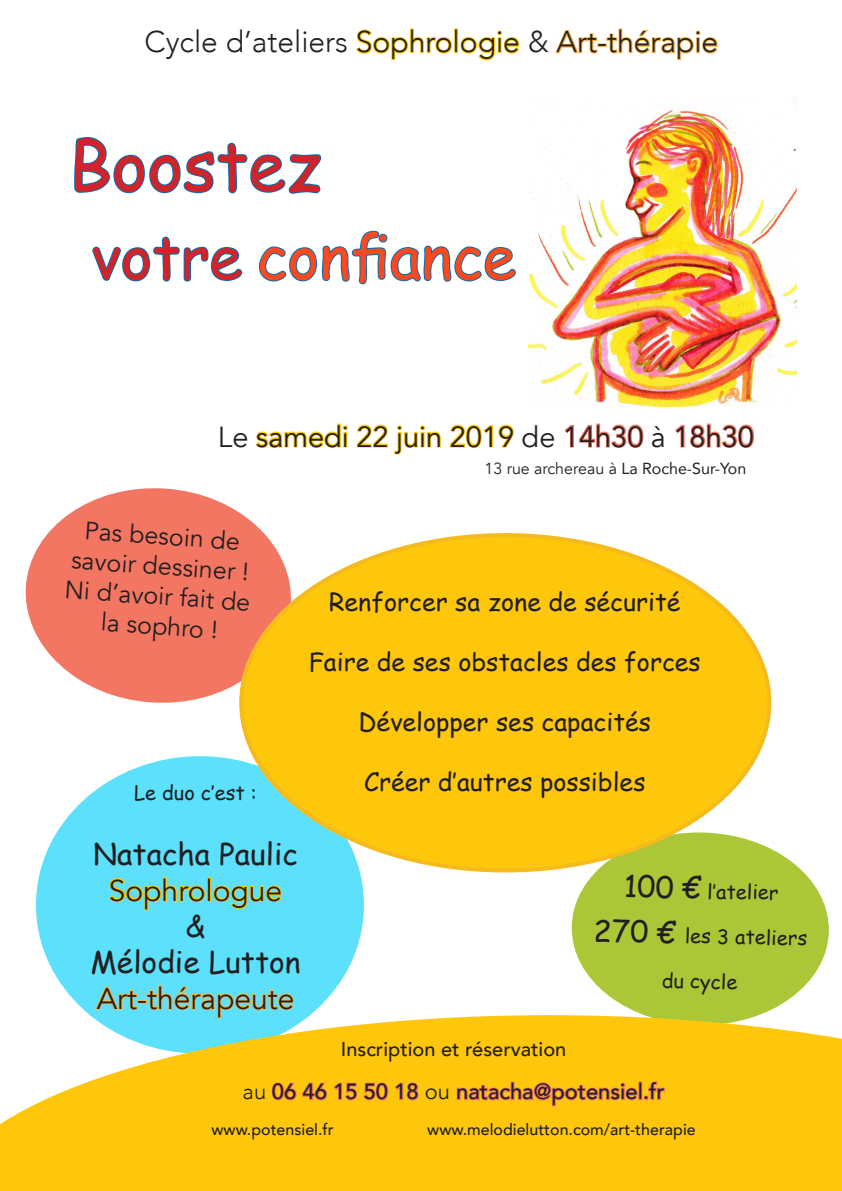
<style>
.page{position:relative;width:842px;height:1191px;background:#fff}
.page>*{position:absolute;margin:0;border:0;box-sizing:border-box;transform-origin:0 0}
.t1{font:68px "Comic Sans MS";color:#d1232a}
.t2{font:60px "Comic Sans MS";color:#f94920}
.t3{font:300 30px "Avenir";color:#231f20}
.t4{font:30px "Comic Sans MS";color:#231f20}
.t5{font:30px "Avenir";color:#231f20}
.t6{font:29px "Avenir";color:#231f20}
.t7{font:25px "Comic Sans MS";color:#231f20}
.t8{font:25px "Avenir";color:#231f20}
.t9{font:500 22px "Avenir";color:#231f20}
.t10{font:20px "Comic Sans MS";color:#231f20}
.t11{font:500 20px "Avenir";color:#231f20}
.t12{font:500 16px "Avenir";color:#231f20}
.t13{font:16px "Avenir";color:#231f20}
.s1{color:#d1232a}
.s2{font-style:inherit}
.s3{font-size:30px}
.s4{font-weight:300}
.s5{font-weight:400}
</style>
<div class="page">
<svg style="left:255px;top:423px;width:93px;height:25px"></svg>
<svg style="left:356px;top:424px;width:85px;height:31px"></svg>
<svg style="left:450px;top:424px;width:64px;height:24px"></svg>
<svg style="left:564px;top:423px;width:80px;height:25px"></svg>
<svg style="left:675px;top:423px;width:79px;height:25px"></svg>
<div style="left:36px;top:756px;width:328px;height:297px;background:#5de0fc;border-radius:50%"></div>
<svg style="left:571px;top:831px;width:258px;height:184px;fill:#abc738"></svg>
<svg style="left:0;top:1015px;width:842px;height:176px;background:#f8cd2c"></svg>
<svg style="left:270px;top:1079px;width:150px;height:23px;background:#f9a72c"></svg>
<svg style="left:456px;top:1080px;width:210px;height:27px;background:#f9a82c"></svg>
<svg style="left:25px;top:488px;width:270px;height:215px;fill:#f37662"></svg>
<svg style="left:109px;top:877px;width:173px;height:34px"></svg>
<svg style="left:95px;top:986px;width:44px;height:25px"></svg>
<div style="left:137px;top:999px;width:10px;height:4px;border:2px solid #f7b547"></div>
<svg style="left:146px;top:985px;width:149px;height:34px"></svg>
<img style="left:529px;top:97px;width:267px;height:309px">
<div style="left:241px;top:535px;width:528px;height:335px;background:#fec70c;border-radius:50%"></div>
<svg style="left:74px;top:28px;width:446px;height:257px"></svg>
<svg style="left:555px;top:30px;width:43px;height:24px"></svg>
<div style="left:597px;top:43px;width:10px;height:4px;border:2px solid #fbb44a"></div>
<svg style="left:605px;top:28px;width:113px;height:33px"></svg>
<p class="t3" style="left:145px;top:24px;width:575px">Cycle d’ateliers Sophrologie &amp; Art-thérapie</p>
<p class="t1" style="left:69px;top:115px;width:255px">Boostez</p>
<p class="t2" style="left:92px;top:212px;width:426px"><span class="s1">votre</span> confiance</p>
<p class="t6" style="left:218px;top:419px;width:538px">Le samedi 22 juin 2019 de 14h30 à 18h30</p>
<p class="t13" style="left:484px;top:459px;width:263px">13 rue archereau à <span class="s2">La Roche-Sur-Yon</span></p>
<p class="t8" style="left:86px;top:515px;width:157px;rotate:4deg">Pas besoin de</p>
<p class="t8" style="left:72px;top:545px;width:180px;rotate:4deg">savoir dessiner !</p>
<p class="t8" style="left:66px;top:574px;width:188px;rotate:4deg">Ni d’avoir fait de</p>
<p class="t8" style="left:102px;top:607px;width:119px;rotate:4deg">la sophro !</p>
<p class="t10" style="left:134px;top:778px;width:124px">Le duo c’est :</p>
<p class="t4" style="left:93px;top:831px;width:206px">Natacha Paulic</p>
<p class="t5" style="left:109px;top:872px;width:175px">Sophrologue</p>
<p class="t4" style="left:186px;top:903px;width:21px">&amp;</p>
<p class="t4" style="left:90px;top:939px;width:212px">Mélodie Lutton</p>
<p class="t5" style="left:97px;top:980px;width:199px">Art-thérapeute</p>
<p class="t7" style="left:329px;top:583px;width:353px">Renforcer sa zone de sécurité</p>
<p class="t7" style="left:309px;top:643px;width:393px">Faire de ses obstacles des forces</p>
<p class="t7" style="left:359px;top:703px;width:294px">Développer ses capacités</p>
<p class="t7" style="left:364px;top:763px;width:283px">Créer d’autres possibles</p>
<p class="t10" style="left:624px;top:875px;width:156px;rotate:1deg"><span class="s3">100 €</span> l’atelier</p>
<p class="t10" style="left:594px;top:919px;width:215px;rotate:1deg"><span class="s3">270 €</span> les 3 ateliers</p>
<p class="t10" style="left:662px;top:965px;width:77px;rotate:1deg">du cycle</p>
<p class="t11" style="left:341px;top:1031px;width:227px">Inscription et réservation</p>
<p class="t9" style="left:243px;top:1072px;width:423px"><span class="s4">au</span> 06 46 15 50 18 <span class="s5">ou</span> natacha@potensiel.fr</p>
<p class="t12" style="left:211px;top:1115px;width:124px">www.potensiel.fr</p>
<p class="t12" style="left:427px;top:1115px;width:270px">www.melodielutton.com/art-therapie</p>
</div>
